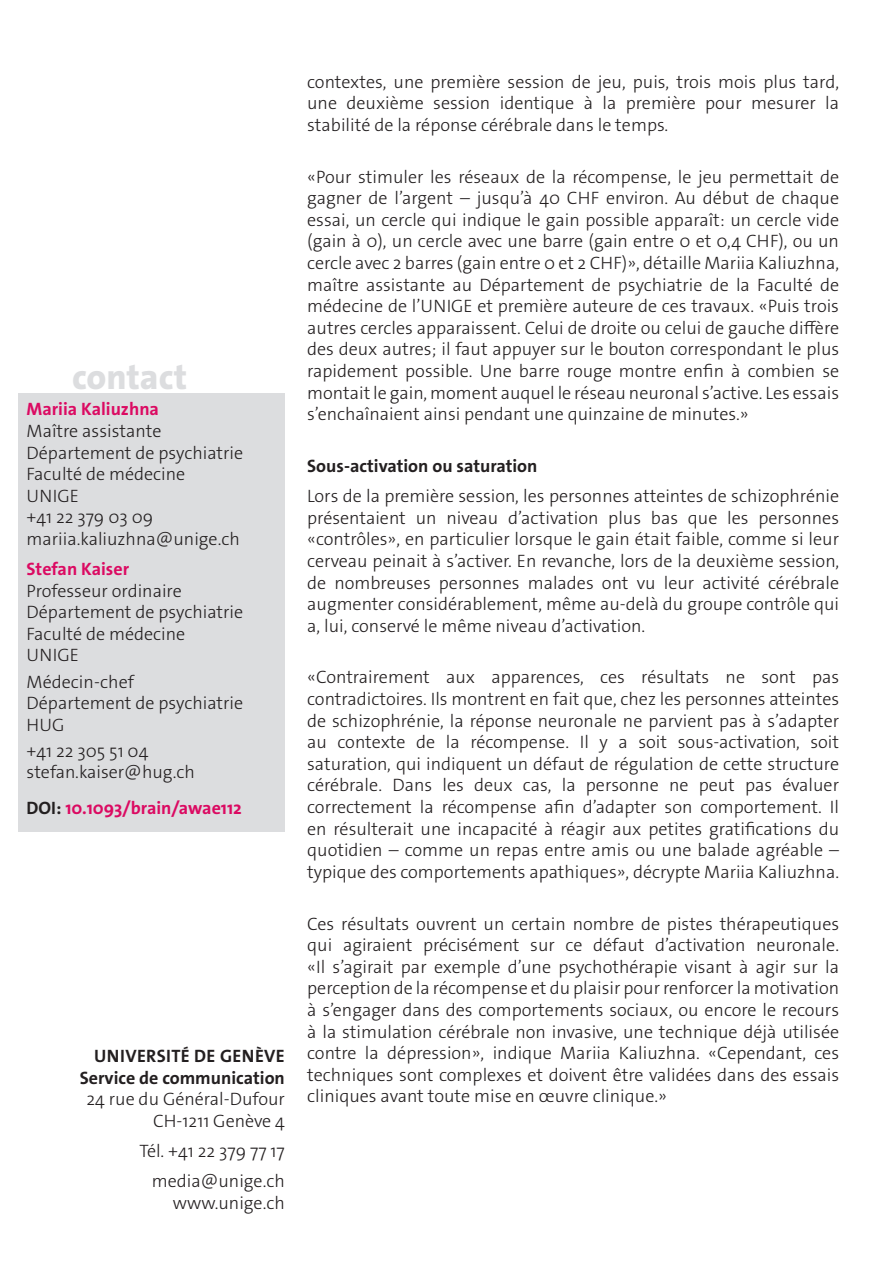
<style>
.page{position:relative;width:893px;height:1263px;background:#fff}
.page>*{position:absolute;margin:0;border:0;box-sizing:border-box;transform-origin:0 0}
._4__texte_courant{font:800 35.7px "The Sans Os F";color:#dcdddf}
._4__texte_courant-2{font:300 18px/21.6px "The Sans Os F";color:#231f20;text-align:justify}
.texte_courant{font:300 18px/21.6px "The Sans Os F";color:#231f20;text-align:right}
._4__texte_courant-3{font:700 18px "The Sans Os F";color:#231f20}
._4__texte_courant-4{font:700 18px "The Sans Os F";color:#db0a62}
.texte_courant-2{font:700 18px "The Sans Os F";letter-spacing:.02em;color:#231f20}
.s1{font-weight:700;color:#db0a62}
.s2{color:#231f20}
.s3{font-weight:700}
</style>
<div class="page">
<div style="left:18px;top:393px;width:267px;height:439px;background:#dcdddf"></div>
<p class="_4__texte_courant" style="left:72px;top:354px;width:116px">contact</p>
<p class="_4__texte_courant-2" style="left:27px;top:399px;width:218px;text-align:left"><span class="s1">Mariia Kaliuzhna<br></span>Maître assistante<br>Département de psychiatrie<br>Faculté de médecine<br>UNIGE<br>+41 22 379 03 09 mariia.kaliuzhna@unige.ch</p>
<p class="_4__texte_courant-2" style="left:27px;top:558px;width:218px;text-align:left"><span class="s1">Stefan Kaiser<br></span>Professeur ordinaire<br>Département de psychiatrie<br>Faculté de médecine<br>UNIGE</p>
<p class="_4__texte_courant-2" style="left:27px;top:671px;width:218px;text-align:left">Médecin-chef<br>Département de psychiatrie<br>HUG</p>
<p class="_4__texte_courant-2" style="left:27px;top:740px;width:170px">+41 22 305 51 04 stefan.kaiser@hug.ch</p>
<p class="_4__texte_courant-4" style="left:27px;top:796px;width:217px"><span class="s2">DOI:</span> 10.1093/brain/awae112</p>
<p class="texte_courant-2" style="left:94px;top:1044px;width:192px">UNIVERSITÉ DE GENÈVE</p>
<p class="texte_courant" style="left:80px;top:1067px;width:207px"><span class="s3">Service de communication<br></span>24 rue du Général-Dufour<br>CH-1211 Genève 4</p>
<p class="texte_courant" style="left:139px;top:1140px;width:147px">Tél. +41 22 379 77 17</p>
<p class="texte_courant" style="left:152px;top:1170px;width:135px">media@unige.ch www.unige.ch</p>
<p class="_4__texte_courant-2" style="left:307px;top:71px;width:533px">contextes, une première session de jeu, puis, trois mois plus tard, une deuxième session identique à la première pour mesurer la stabilité de la réponse cérébrale dans le temps.</p>
<p class="_4__texte_courant-2" style="left:307px;top:166px;width:533px">«Pour stimuler les réseaux de la récompense, le jeu permettait de gagner de l’argent – jusqu’à 40 CHF environ. Au début de chaque essai, un cercle qui indique le gain possible apparaît: un cercle vide (gain à 0), un cercle avec une barre (gain entre 0 et 0,4 CHF), ou un cercle avec 2 barres (gain entre 0 et 2 CHF)», détaille Mariia Kaliuzhna, maître assistante au Département de psychiatrie de la Faculté de médecine de l’UNIGE et première auteure de ces travaux. «Puis trois autres cercles apparaissent. Celui de droite ou celui de gauche diffère des deux autres; il faut appuyer sur le bouton correspondant le plus rapidement possible. Une barre rouge montre enfin à combien se montait le gain, moment auquel le réseau neuronal s’active. Les essais s’enchaînaient ainsi pendant une quinzaine de minutes.»</p>
<p class="_4__texte_courant-3" style="left:307px;top:454px;width:232px">Sous-activation ou saturation</p>
<p class="_4__texte_courant-2" style="left:307px;top:485px;width:533px">Lors de la première session, les personnes atteintes de schizophrénie présentaient un niveau d’activation plus bas que les personnes «contrôles», en particulier lorsque le gain était faible, comme si leur cerveau peinait à s’activer. En revanche, lors de la deuxième session, de nombreuses personnes malades ont vu leur activité cérébrale augmenter considérablement, même au-delà du groupe contrôle qui a, lui, conservé le même niveau d’activation.</p>
<p class="_4__texte_courant-2" style="left:307px;top:667px;width:533px">«Contrairement aux apparences, ces résultats ne sont pas contradictoires. Ils montrent en fait que, chez les personnes atteintes de schizophrénie, la réponse neuronale ne parvient pas à s’adapter au contexte de la récompense. Il y a soit sous-activation, soit saturation, qui indiquent un défaut de régulation de cette structure cérébrale. Dans les deux cas, la personne ne peut pas évaluer correctement la récompense afin d’adapter son comportement. Il en résulterait une incapacité à réagir aux petites gratifications du quotidien – comme un repas entre amis ou une balade agréable – typique des comportements apathiques», décrypte Mariia Kaliuzhna.</p>
<p class="_4__texte_courant-2" style="left:307px;top:913px;width:533px">Ces résultats ouvrent un certain nombre de pistes thérapeutiques qui agiraient précisément sur ce défaut d’activation neuronale. «Il s’agirait par exemple d’une psychothérapie visant à agir sur la perception de la récompense et du plaisir pour renforcer la motivation à s’engager dans des comportements sociaux, ou encore le recours à la stimulation cérébrale non invasive, une technique déjà utilisée contre la dépression», indique Mariia Kaliuzhna. «Cependant, ces techniques sont complexes et doivent être validées dans des essais cliniques avant toute mise en œuvre clinique.»</p>
</div>
